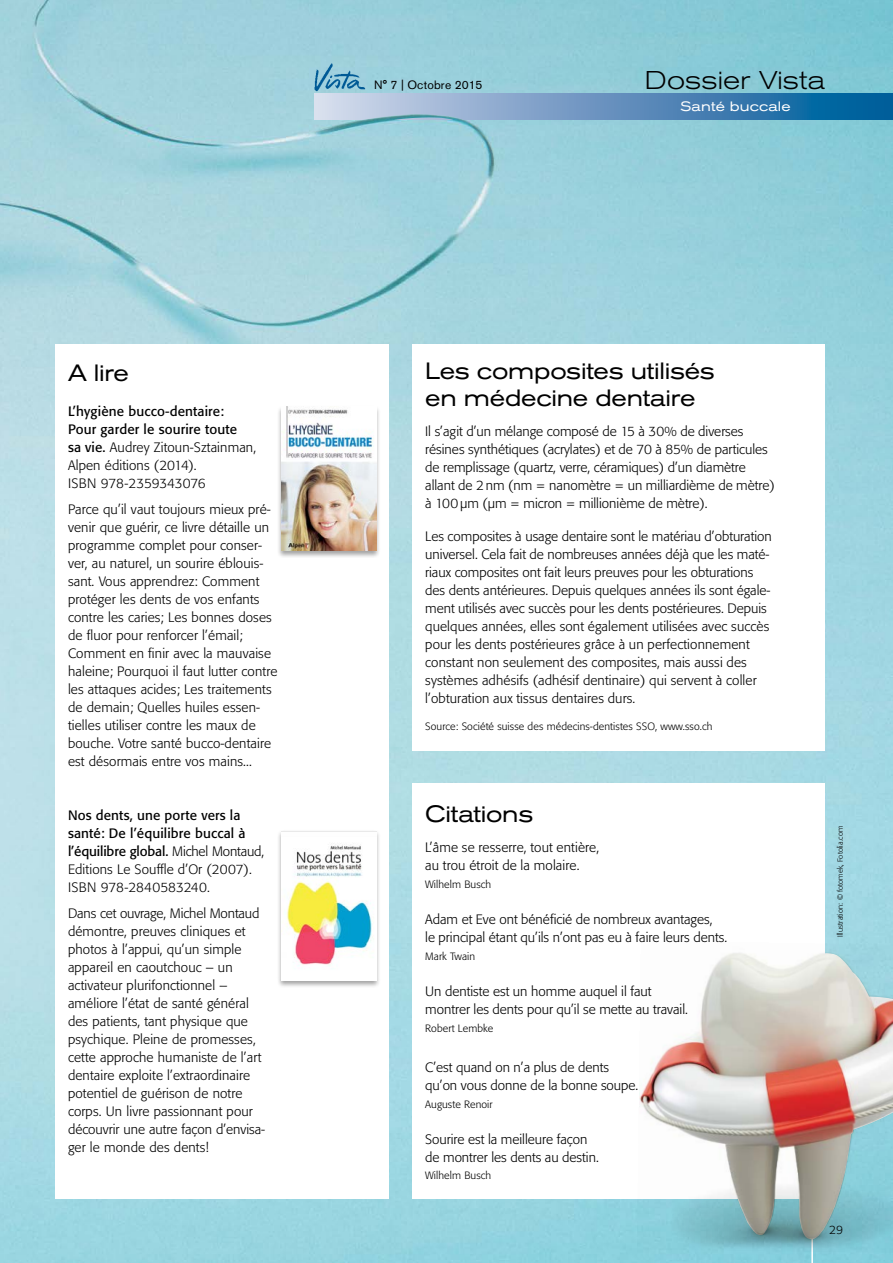
<style>
.page{position:relative;width:893px;height:1263px;background:#fff}
.page>*{position:absolute;margin:0;border:0;box-sizing:border-box;transform-origin:0 0}
.t1{font:300 expanded 25.5px "Akzidenz Grotesk Pro";letter-spacing:.01em;color:#000}
.t2{font:expanded 23.4px/27px "Akzidenz Grotesk Pro";letter-spacing:-.015em;color:#000;scale:.96 1}
.t3{font:300 13.5px/18px "Formata Pro";letter-spacing:.01em;color:#000}
.t4{font:13.5px/18px "Formata Pro";letter-spacing:.01em;color:#000}
.t5{font:expanded 13.5px "Akzidenz Grotesk Pro";letter-spacing:.01em;color:#fff}
.t6{font:12px "Akzidenz Grotesk Pro";letter-spacing:.01em;color:#000}
.t7{font:300 12px "Formata Pro";color:#000}
.t8{font:300 10.5px "Formata Pro";letter-spacing:.01em;color:#000}
.t9{font:300 7.5px "Formata Pro";letter-spacing:.01em;color:#000}
.s1{font-weight:400}
.s2{font-weight:300}
</style>
<div class="page">
<img style="left:0;top:0;width:893px;height:1263px">
<svg style="left:315px;top:94px;width:578px;height:25px"></svg>
<img style="left:313px;top:63px;width:54px;height:29px">
<img style="left:305px;top:114px;width:190px;height:52px">
<div style="left:412px;top:783px;width:413px;height:416px;background:#fff"></div>
<div style="left:412px;top:344px;width:413px;height:406px;background:#fff"></div>
<div style="left:55px;top:344px;width:334px;height:855px;background:#fff"></div>
<div style="left:277px;top:405px;width:104px;height:153px;background:#000;opacity:.37"></div>
<img style="left:281px;top:407px;width:95px;height:143px">
<div style="left:277px;top:829px;width:104px;height:159px;background:#000;opacity:.37"></div>
<img style="left:281px;top:831px;width:95px;height:149px">
<hr style="left:811px;top:1225px;width:2px;height:38px;background:#fff">
<img style="left:637px;top:1199px;width:256px;height:54px">
<img style="left:638px;top:941px;width:255px;height:298px">
<p class="t6" style="left:374px;top:77px;width:110px">N° 7 | Octobre 2015</p>
<h1 class="t1" style="left:645px;top:64px;width:181px">Dossier Vista</h1>
<p class="t5" style="left:680px;top:97px;width:112px">Santé buccale</p>
<h2 class="t2" style="left:68px;top:360px;width:65px">A lire</h2>
<p class="t3" style="left:68px;top:402px;width:190px"><span class="s1">L’hygiène bucco-dentaire:<br>Pour garder le sourire toute<br>sa vie.</span> Audrey Zitoun-Sztainman,<br>Alpen éditions (2014).<br>ISBN 978-2359343076</p>
<p class="t3" style="left:68px;top:500px;width:211px">Parce qu’il vaut toujours mieux pré&shy;venir que guérir, ce livre détaille un programme complet pour conser&shy;ver, au naturel, un sourire éblouis&shy;sant. Vous apprendrez: Comment protéger les dents de vos enfants contre les caries; Les bonnes doses de fluor pour renforcer l’émail; Comment en finir avec la mauvaise haleine; Pourquoi il faut lutter contre les attaques acides; Les traitements de demain; Quelles huiles essen&shy;tielles utiliser contre les maux de bouche. Votre santé bucco-dentaire est désormais entre vos mains...</p>
<p class="t4" style="left:68px;top:806px;width:198px">Nos dents, une porte vers la santé: De l’équilibre buccal à l’équilibre global. <span class="s2">Michel Montaud,<br>Editions Le Souffle d’Or (2007).<br>ISBN 978-2840583240.</span></p>
<p class="t3" style="left:68px;top:905px;width:199px">Dans cet ouvrage, Michel Montaud démontre, preuves cliniques et photos à l’appui, qu’un simple appareil en caoutchouc – un activateur plurifonctionnel – améliore l’état de santé général des patients, tant physique que psychique. Pleine de promesses, cette approche humaniste de l’art dentaire exploite l’extraordinaire potentiel de guérison de notre corps. Un livre passionnant pour découvrir une autre façon d’envisa&shy;ger le monde des dents!</p>
<h2 class="t2" style="left:425px;top:357px;width:303px">Les composites utilisés en médecine dentaire</h2>
<p class="t3" style="left:425px;top:423px;width:351px">Il s’agit d’un mélange composé de 15 à 30% de diverses résines synthétiques (acrylates) et de 70 à 85% de particules de remplissage (quartz, verre, céramiques) d’un diamètre allant de 2nm (nm = nanomètre = un milliardième de mètre) à 100µm (µm = micron = millionième de mètre).</p>
<p class="t3" style="left:425px;top:528px;width:348px">Les composites à usage dentaire sont le matériau d’obturation universel. Cela fait de nombreuses années déjà que les maté&shy;riaux composites ont fait leurs preuves pour les obturations des dents antérieures. Depuis quelques années ils sont égale&shy;ment utilisés avec succès pour les dents postérieures. Depuis quelques années, elles sont également utilisées avec succès pour les dents postérieures grâce à un perfectionnement constant non seulement des composites, mais aussi des systèmes adhésifs (adhésif dentinaire) qui servent à coller l’obturation aux tissus dentaires durs.</p>
<p class="t8" style="left:425px;top:719px;width:289px">Source: Société suisse des médecins-dentistes SSO, www.sso.ch</p>
<h2 class="t2" style="left:425px;top:800px;width:114px">Citations</h2>
<p class="t3" style="left:425px;top:839px;width:175px">L’âme se resserre, tout entière, au trou étroit de la molaire.</p>
<p class="t8" style="left:425px;top:878px;width:68px">Wilhelm Busch</p>
<p class="t3" style="left:425px;top:910px;width:303px">Adam et Eve ont bénéficié de nombreux avantages,<br>le principal étant qu’ils n’ont pas eu à faire leurs dents.</p>
<p class="t8" style="left:425px;top:949px;width:51px">Mark Twain</p>
<p class="t3" style="left:425px;top:982px;width:264px">Un dentiste est un homme auquel il faut montrer les dents pour qu’il se mette au travail.</p>
<p class="t8" style="left:425px;top:1021px;width:70px">Robert Lembke</p>
<p class="t3" style="left:425px;top:1058px;width:215px">C’est quand on n’a plus de dents qu’on vous donne de la bonne soupe.</p>
<p class="t8" style="left:425px;top:1097px;width:69px">Auguste Renoir</p>
<p class="t3" style="left:425px;top:1130px;width:175px">Sourire est la meilleure façon de montrer les dents au destin.</p>
<p class="t8" style="left:425px;top:1169px;width:68px">Wilhelm Busch</p>
<p class="t9" style="left:835px;top:937px;width:113px;rotate:-90deg">Illustration: © fotomek, Fotolia.com</p>
<p class="t7" style="left:829px;top:1222px;width:16px">29</p>
</div>
